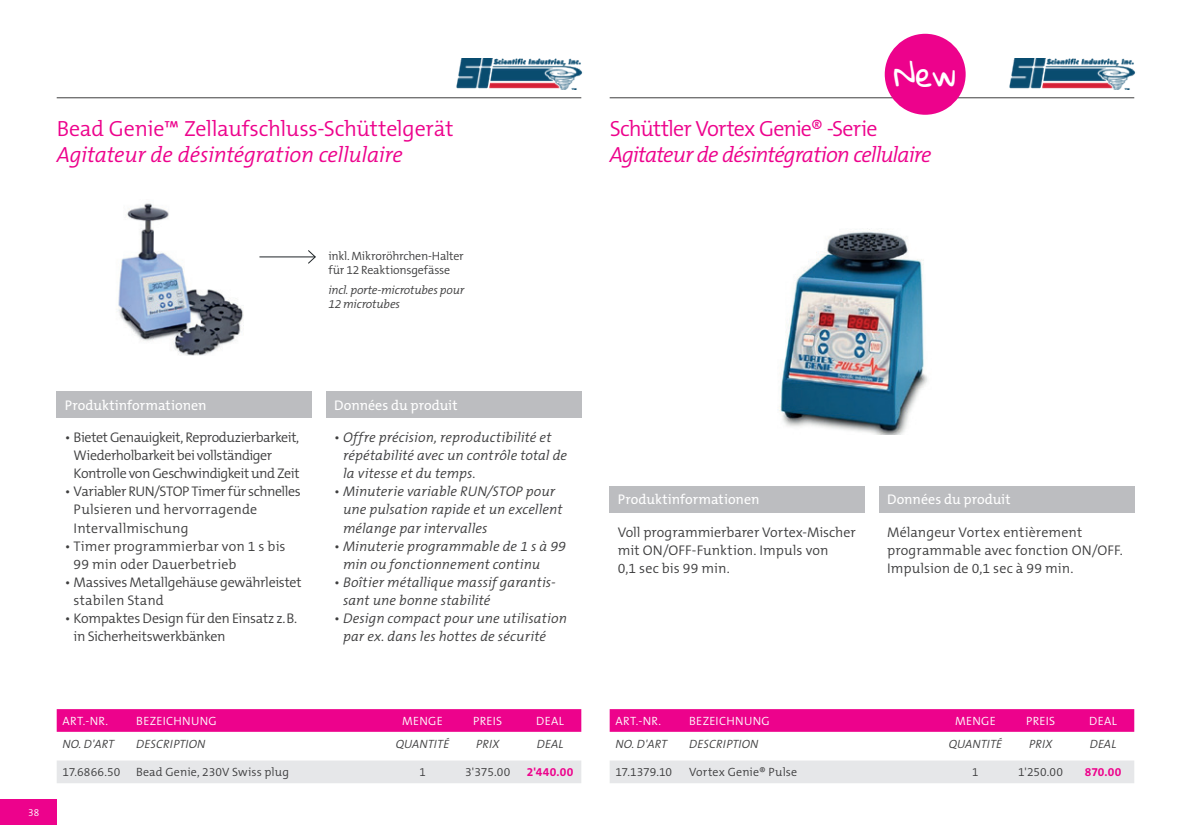
<style>
.page{position:relative;width:1191px;height:840px;background:#fff}
.page>*{position:absolute;margin:0;border:0;box-sizing:border-box;transform-origin:0 0}
.t1{font:32px "Gloria Hallelujah";color:#fff}
.t2{font:300 22px "The Mix B W4";letter-spacing:-.02em;color:#ed028c}
.t3{font:italic 300 22px "The Mix B W4";letter-spacing:-.045em;color:#ed028c}
.t4{font:italic 300 22px "The Mix B W4";letter-spacing:-.025em;color:#ed028c}
.t5{font:300 22px "The Mix B W4";letter-spacing:-.04em;color:#ed028c}
.t6{font:italic 300 14px/18px "The Mix B W4";letter-spacing:.005em;color:#3e3e3f}
.t7{font:300 14px/18px "The Mix B W4";letter-spacing:-.01em;color:#3e3e3f}
.t8{font:300 14px/18px "The Mix B W4";letter-spacing:-.03em;color:#3e3e3f}
.t9{font:300 14px/18px "The Mix B W4";letter-spacing:.01em;color:#3e3e3f}
.t10{font:14px "The Mix B W5 Plain";color:#fff}
.t11{font:300 12px "The Mix B W4";color:#3e3e3f}
.t12{font:italic 300 12px "The Mix B W4";letter-spacing:.005em;color:#3e3e3f}
.t13{font:300 12px "The Mix B W4";letter-spacing:.025em;color:#fff}
.t14{font:300 12px/14px "The Mix B W4";letter-spacing:-.02em;color:#3e3e3f}
.t15{font:italic 300 12px/14px "The Mix B W4";letter-spacing:-.02em;color:#3e3e3f}
.t16{font:700 12px "The Mix B W7";letter-spacing:.03em;color:#ed028c}
.t17{font:300 12px "The Mix B W4";color:#3e3e3f;scale:.96 1}
.t18{font:300 10px "The Mix B W4";color:#fff}
.s1{font-style:normal}
</style>
<div class="page">
<div style="left:0;top:798px;width:57px;height:25px;background:#ed028c"></div>
<hr style="left:609px;top:97px;width:525px;height:1px;background:#3e3e3f">
<img style="left:779px;top:229px;width:149px;height:205px">
<div style="left:609px;top:709px;width:525px;height:22px;background:#ed028c"></div>
<div style="left:610px;top:760px;width:524px;height:22px;background:#e6e7e9"></div>
<div style="left:609px;top:486px;width:256px;height:26px;background:#bcbdc0"></div>
<div style="left:879px;top:486px;width:255px;height:26px;background:#bcbdc0"></div>
<img style="left:1009px;top:59px;width:127px;height:31px">
<hr style="left:57px;top:97px;width:524px;height:1px;background:#3e3e3f">
<div style="left:57px;top:709px;width:524px;height:22px;background:#ed028c"></div>
<div style="left:57px;top:760px;width:524px;height:22px;background:#e6e7e9"></div>
<div style="left:57px;top:391px;width:255px;height:27px;background:#bcbdc0"></div>
<div style="left:326px;top:391px;width:255px;height:27px;background:#bcbdc0"></div>
<img style="left:456px;top:59px;width:127px;height:31px">
<img style="left:118px;top:203px;width:126px;height:153px">
<hr style="left:259px;top:256px;width:56px;height:1px;background:#212629">
<svg style="left:307px;top:250px;width:9px;height:14px"></svg>
<div style="left:884px;top:34px;width:81px;height:81px;background:#ed028c;border-radius:50%"></div>
<h2 class="t2" style="left:57px;top:115px;width:398px">Bead Genie™ Zellaufschluss-Schüttelgerät</h2>
<h2 class="t4" style="left:57px;top:142px;width:348px">Agitateur de désintégration cellulaire</h2>
<p class="t14" style="left:328px;top:249px;width:137px">inkl. Mikroröhrchen-Halter für 12 Reaktionsgefässe</p>
<p class="t15" style="left:328px;top:283px;width:137px">incl. porte-microtubes pour<br>12 microtubes</p>
<h1 class="t1" style="left:894px;top:58px;width:64px">New</h1>
<h2 class="t5" style="left:609px;top:115px;width:269px">Schüttler Vortex Genie® -Serie</h2>
<h2 class="t3" style="left:609px;top:142px;width:323px">Agitateur de désintégration cellulaire</h2>
<p class="t10" style="left:65px;top:396px;width:143px">Produktinformationen</p>
<p class="t8" style="left:74px;top:428px;width:227px;text-indent:-9px">• Bietet Genauigkeit, Reproduzierbarkeit,<br>Wiederholbarkeit bei vollständiger<br>Kontrolle von Geschwindigkeit und Zeit</p>
<p class="t7" style="left:74px;top:482px;width:229px;text-indent:-9px">• Variabler RUN/STOP Timer für schnelles<br>Pulsieren und hervorragende<br>Intervallmischung</p>
<p class="t7" style="left:74px;top:536px;width:213px;text-indent:-9px">• Timer programmierbar von 1 s bis<br>99 min oder Dauerbetrieb</p>
<p class="t7" style="left:74px;top:572px;width:230px;text-indent:-9px">• Massives Metallgehäuse gewährleistet stabilen Stand</p>
<p class="t7" style="left:74px;top:608px;width:225px;text-indent:-9px">• Kompaktes Design für den Einsatz z.B. in Sicherheitswerkbänken</p>
<p class="t10" style="left:334px;top:396px;width:125px">Données du produit</p>
<p class="t6" style="left:343px;top:429px;width:226px;text-indent:-9px"><span class="s1">•</span> Offre précision, reproductibilité et répétabilité avec un contrôle total de la vitesse et du temps.</p>
<p class="t6" style="left:343px;top:483px;width:221px;text-indent:-9px"><span class="s1">•</span> Minuterie variable RUN/STOP pour une pulsation rapide et un excellent mélange par intervalles</p>
<p class="t6" style="left:343px;top:537px;width:224px;text-indent:-9px"><span class="s1">•</span> Minuterie programmable de 1 s à 99 min ou fonctionnement continu</p>
<p class="t6" style="left:343px;top:573px;width:214px;text-indent:-9px"><span class="s1">•</span> Boîtier métallique massif garantis&shy;sant une bonne stabilité</p>
<p class="t6" style="left:343px;top:609px;width:225px;text-indent:-9px"><span class="s1">•</span> Design compact pour une utilisation par ex. dans les hottes de sécurité</p>
<p class="t18" style="left:28px;top:805px;width:13px">38</p>
<p class="t13" style="left:62px;top:712px;width:47px">ART.-NR.</p>
<p class="t13" style="left:136px;top:712px;width:82px">BEZEICHNUNG</p>
<p class="t13" style="left:402px;top:712px;width:42px">MENGE</p>
<p class="t13" style="left:473px;top:712px;width:31px">PREIS</p>
<p class="t13" style="left:536px;top:712px;width:29px">DEAL</p>
<p class="t12" style="left:62px;top:736px;width:53px">NO. D'ART</p>
<p class="t12" style="left:136px;top:736px;width:71px">DESCRIPTION</p>
<p class="t12" style="left:396px;top:736px;width:55px">QUANTITÉ</p>
<p class="t12" style="left:476px;top:736px;width:25px">PRIX</p>
<p class="t12" style="left:537px;top:736px;width:28px">DEAL</p>
<p class="t11" style="left:62px;top:764px;width:59px">17.6866.50</p>
<p class="t11" style="left:136px;top:764px;width:154px">Bead Genie, 230V Swiss plug</p>
<p class="t17" style="left:419px;top:764px;width:8px">1</p>
<p class="t11" style="left:465px;top:764px;width:47px">3'375.00</p>
<p class="t16" style="left:527px;top:764px;width:48px">2'440.00</p>
<p class="t10" style="left:617px;top:490px;width:143px">Produktinformationen</p>
<p class="t7" style="left:617px;top:523px;width:240px">Voll programmierbarer Vortex-Mischer mit ON/OFF-Funktion. Impuls von<br>0,1 sec bis 99 min.</p>
<p class="t10" style="left:887px;top:490px;width:125px">Données du produit</p>
<p class="t9" style="left:887px;top:523px;width:237px">Mélangeur Vortex entièrement programmable avec fonction ON/OFF.<br>Impulsion de 0,1 sec à 99 min.</p>
<p class="t13" style="left:615px;top:712px;width:47px">ART.-NR.</p>
<p class="t13" style="left:689px;top:712px;width:82px">BEZEICHNUNG</p>
<p class="t13" style="left:955px;top:712px;width:42px">MENGE</p>
<p class="t13" style="left:1026px;top:712px;width:31px">PREIS</p>
<p class="t13" style="left:1089px;top:712px;width:29px">DEAL</p>
<p class="t12" style="left:615px;top:736px;width:53px">NO. D'ART</p>
<p class="t12" style="left:689px;top:736px;width:71px">DESCRIPTION</p>
<p class="t12" style="left:948px;top:736px;width:55px">QUANTITÉ</p>
<p class="t12" style="left:1029px;top:736px;width:25px">PRIX</p>
<p class="t12" style="left:1089px;top:736px;width:28px">DEAL</p>
<p class="t11" style="left:615px;top:764px;width:58px">17.1379.10</p>
<p class="t11" style="left:689px;top:764px;width:110px">Vortex Genie® Pulse</p>
<p class="t17" style="left:972px;top:764px;width:8px">1</p>
<p class="t11" style="left:1018px;top:764px;width:46px">1'250.00</p>
<p class="t16" style="left:1084px;top:764px;width:38px">870.00</p>
</div>
